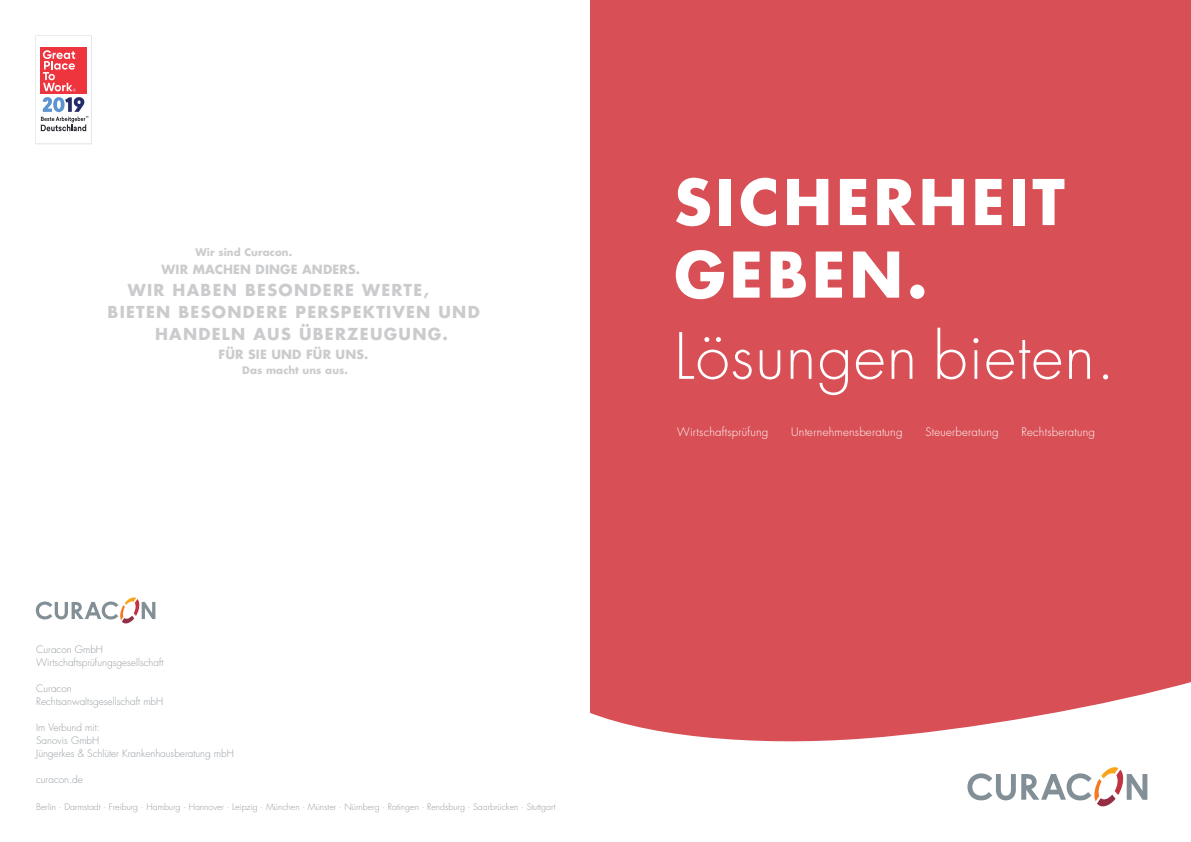
<style>
.page{position:relative;width:1191px;height:842px;background:#fff}
.page>*{position:absolute;margin:0;border:0;box-sizing:border-box;transform-origin:0 0}
.t1{font:300 62px "Futura Std";letter-spacing:.02em;color:#fff}
.t2{font:700 61.2px "Futura Std";letter-spacing:.06em;color:#fff}
.t3{font:700 16.1px "Futura Std";letter-spacing:.08em;color:#a8a9ad}
.t4{font:700 12.4px "Futura Std";letter-spacing:.01em;color:#a8a9ad}
.t5{font:300 11.4px "Futura Std";letter-spacing:.02em;color:#fff}
.t6{font:700 10.2px "Futura Std";letter-spacing:.01em;color:#a8a9ad}
.Fließtext{font:300 10px "Futura Std";color:#959ca1}
.Fließtext-2{font:300 8.8px "Futura Std";color:#959ca1}
</style>
<div class="page">
<div style="left:590px;top:0;width:601px;height:741px;background:#d84f55"></div>
<svg style="left:36px;top:597px;width:119px;height:26px"></svg>
<svg style="left:35px;top:36px;width:56px;height:108px"></svg>
<svg style="left:590px;top:682px;width:601px;height:125px;fill:#fff"></svg>
<svg style="left:967px;top:773px;width:48px;height:27px"></svg>
<svg style="left:1021px;top:767px;width:126px;height:39px"></svg>
<p class="t6" style="left:195px;top:245px;width:98px">Wir sind Curacon.</p>
<p class="t4" style="left:162px;top:261px;width:200px">WIR MACHEN DINGE ANDERS.</p>
<h3 class="t3" style="left:128px;top:279px;width:303px">WIR HABEN BESONDERE WERTE,</h3>
<h3 class="t3" style="left:107px;top:301px;width:374px">BIETEN BESONDERE PERSPEKTIVEN UND</h3>
<h3 class="t3" style="left:155px;top:323px;width:294px">HANDELN AUS ÜBERZEUGUNG.</h3>
<p class="t4" style="left:218px;top:346px;width:151px">FÜR SIE UND FÜR UNS.</p>
<p class="t6" style="left:242px;top:364px;width:107px">Das macht uns aus.</p>
<p class="Fließtext" style="left:36px;top:643px;width:68px">Curacon GmbH</p>
<p class="Fließtext" style="left:36px;top:656px;width:129px">Wirtschaftsprüfungsgesellschaft</p>
<p class="Fließtext" style="left:36px;top:682px;width:37px">Curacon</p>
<p class="Fließtext" style="left:36px;top:695px;width:129px">Rechtsanwaltsgesellschaft mbH</p>
<p class="Fließtext" style="left:36px;top:721px;width:65px">Im Verbund mit:</p>
<p class="Fließtext" style="left:36px;top:734px;width:65px">Sanovis GmbH</p>
<p class="Fließtext" style="left:36px;top:747px;width:199px">Jüngerkes &amp; Schlüter Krankenhausberatung mbH</p>
<p class="Fließtext" style="left:36px;top:773px;width:48px">curacon.de</p>
<p class="Fließtext-2" style="left:36px;top:801px;width:521px">Berlin . Darmstadt . Freiburg . Hamburg . Hannover . Leipzig . München . Münster . Nürnberg . Ratingen . Rendsburg . Saarbrücken . Stuttgart</p>
<p class="t2" style="left:674px;top:161px;width:392px">SICHERHEIT</p>
<p class="t2" style="left:674px;top:234px;width:255px">GEBEN.</p>
<p class="t1" style="left:674px;top:319px;width:442px">Lösungen bieten.</p>
<p class="t5" style="left:677px;top:425px;width:93px">Wirtschaftsprüfung</p>
<p class="t5" style="left:791px;top:425px;width:113px">Unternehmensberatung</p>
<p class="t5" style="left:925px;top:425px;width:75px">Steuerberatung</p>
<p class="t5" style="left:1021px;top:425px;width:75px">Rechtsberatung</p>
</div>
